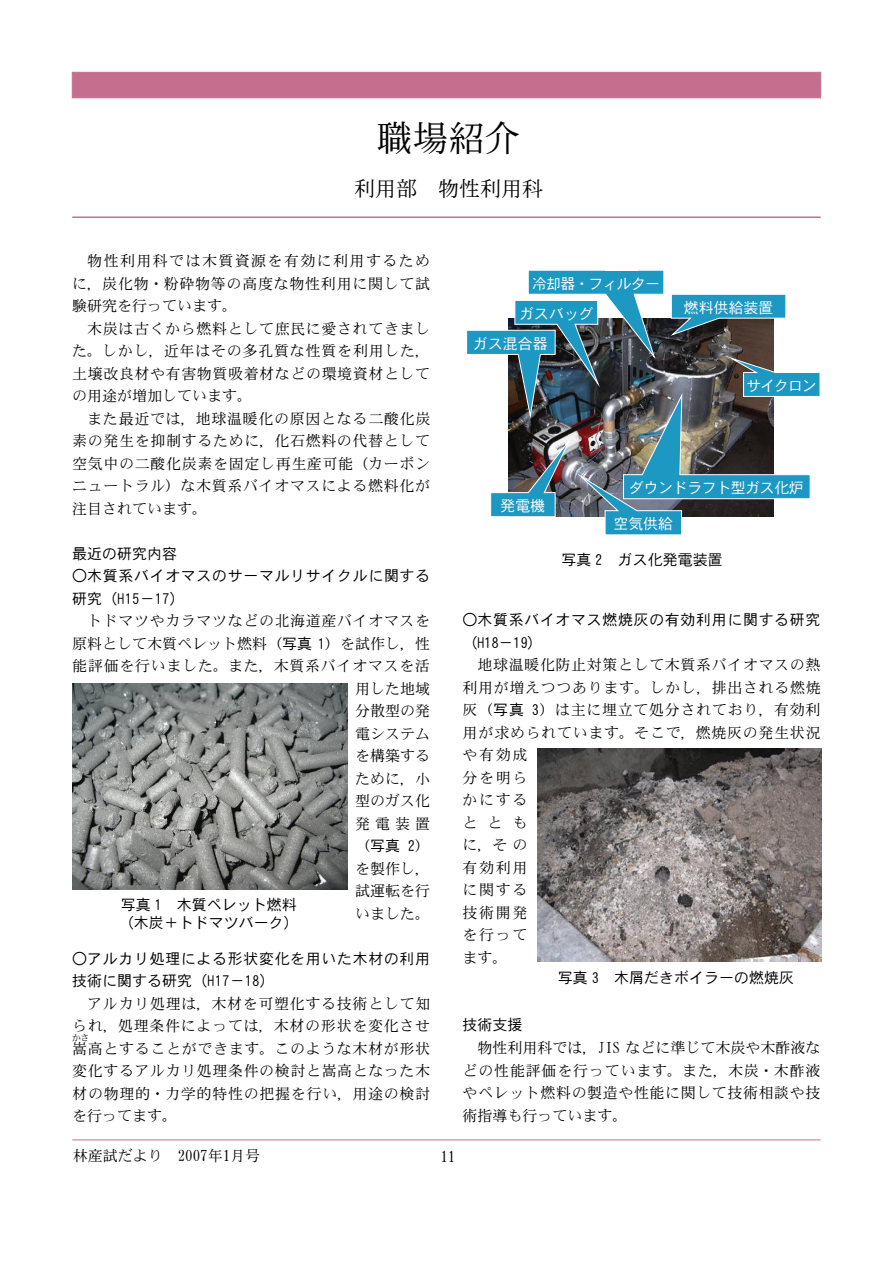
<style>
.page{position:relative;width:893px;height:1263px;background:#fff}
.page>*{position:absolute;margin:0;border:0;box-sizing:border-box;transform-origin:0 0}
.t1{font:36px "DFHS Mincho W3 WIN RKSJ H";color:#000}
.t2{font:21px "DFHS Mincho W3 WIN RKSJ H";color:#000}
.t3{font:15px/22.5px "DFHS Mincho W3 WIN RKSJ H";letter-spacing:.045em;color:#000;text-align:justify}
.t4{font:15px/22.5px "DFHS Gothic W3 WIN RKSJ H";letter-spacing:.04em;color:#000}
.t5{font:15px/18px "DFHS Gothic W3 WIN RKSJ H";color:#000}
.t6{font:15px "DFHS Mincho W3 WIN RKSJ H";color:#000}
.t7{font:14.85px "DFHS Gothic W3 WIN RKSJ H";letter-spacing:-.025em;color:#fff}
.t8{font:14.85px "DFHS Gothic W3 WIN RKSJ H";letter-spacing:-.05em;color:#fff}
.t9{font:9px "DFHS Mincho W3 WIN RKSJ H";color:#000}
.s1{font-family:"DFHS Gothic W3 WIN RKSJ H"}
.s2{font-family:"DFHS Mincho W3 WIN RKSJ H"}
</style>
<div class="page">
<img style="left:73px;top:684px;width:274px;height:205px">
<img style="left:467px;top:270px;width:353px;height:265px">
<img style="left:537px;top:748px;width:284px;height:213px">
<svg style="left:72px;top:1139px;width:749px;height:2px"></svg>
<div style="left:72px;top:72px;width:749px;height:26px;background:#c46f8e"></div>
<svg style="left:72px;top:216px;width:749px;height:2px"></svg>
<h1 class="t1" style="left:377px;top:120px;width:145px">職場紹介</h1>
<h2 class="t2" style="left:354px;top:178px;width:190px">利用部　物性利用科</h2>
<p class="t3" style="left:72px;top:249px;width:360px;text-align:left">　物性利用科では木質資源を有効に利用するために，炭化物・粉砕物等の高度な物性利用に関して試験研究を行っています。<br>　木炭は古くから燃料として庶民に愛されてきました。しかし，近年はその多孔質な性質を利用した，土壌改良材や有害物質吸着材などの環境資材としての用途が増加しています。<br>　また最近では，地球温暖化の原因となる二酸化炭素の発生を抑制するために，化石燃料の代替として空気中の二酸化炭素を固定し再生産可能（カーボンニュートラル）な木質系バイオマスによる燃料化が注目されています。</p>
<p class="t5" style="left:72px;top:544px;width:107px">最近の研究内容</p>
<p class="t4" style="left:72px;top:564px;width:359px">○木質系バイオマスのサーマルリサイクルに関する研究（H15－17）</p>
<p class="t3" style="left:72px;top:609px;width:360px;text-align:right">　トドマツやカラマツなどの北海道産バイオマスを原料として木質ペレット燃料（<span class="s1">写真 1</span>）を試作し，性能評価を行いました。また，木質系バイオマスを活用した地域<br>分散型の発<br>電システム<br>を構築する<br>ために，小<br>型のガス化<br>発電装置</p>
<p class="t4" style="left:355px;top:834px;width:77px"><span class="s2">（</span>写真 2<span class="s2">）</span></p>
<p class="t3" style="left:355px;top:857px;width:77px">を製作し，試運転を行いました。</p>
<p class="t4" style="left:72px;top:947px;width:359px">○アルカリ処理による形状変化を用いた木材の利用技術に関する研究（H17－18）</p>
<p class="t3" style="left:72px;top:992px;width:360px">　アルカリ処理は，木材を可塑化する技術として知られ，処理条件によっては，木材の形状を変化させ嵩高とすることができます。このような木材が形状変化するアルカリ処理条件の検討と嵩高となった木材の物理的・力学的特性の把握を行い，用途の検討を行ってます。</p>
<p class="t5" style="left:119px;top:895px;width:182px">写真 1　木質ペレット燃料（木炭＋トドマツバーク）</p>
<p class="t9" style="left:72px;top:1033px;width:19px">かさ</p>
<p class="t8" style="left:532px;top:276px;width:130px">冷却器・フィルター</p>
<p class="t7" style="left:519px;top:306px;width:76px">ガスバッグ</p>
<p class="t7" style="left:473px;top:336px;width:76px">ガス混合器</p>
<p class="t7" style="left:684px;top:300px;width:91px">燃料供給装置</p>
<p class="t7" style="left:747px;top:378px;width:72px">サイクロン</p>
<p class="t7" style="left:500px;top:498px;width:46px">発電機</p>
<p class="t7" style="left:629px;top:480px;width:176px">ダウンドラフト型ガス化炉</p>
<p class="t7" style="left:613px;top:516px;width:61px">空気供給</p>
<p class="t5" style="left:562px;top:550px;width:163px">写真 2　ガス化発電装置</p>
<p class="t4" style="left:463px;top:609px;width:359px">○木質系バイオマス燃焼灰の有効利用に関する研究（H18－19）</p>
<p class="t3" style="left:463px;top:654px;width:360px;text-align:left;text-indent:15px">地球温暖化防止対策として木質系バイオマスの熱利用が増えつつあります。しかし，排出される燃焼灰（<span class="s1">写真 3</span>）は主に埋立て処分されており，有効利用が求められています。そこで，燃焼灰の発生状況や有効成<br>分を明ら<br>かにする<br>ととも<br>に，その<br>有効利用<br>に関する<br>技術開発<br>を行って<br>ます。</p>
<p class="t5" style="left:558px;top:969px;width:238px">写真 3　木屑だきボイラーの燃焼灰</p>
<p class="t4" style="left:463px;top:1014px;width:61px">技術支援</p>
<p class="t3" style="left:463px;top:1036px;width:360px">　物性利用科では，JIS などに準じて木炭や木酢液などの性能評価を行っています。また，木炭・木酢液やペレット燃料の製造や性能に関して技術相談や技術指導も行っています。</p>
<p class="t6" style="left:73px;top:1148px;width:189px">林産試だより　2007年1月号</p>
<p class="t3" style="left:440px;top:1145px;width:16px">11</p>
</div>
